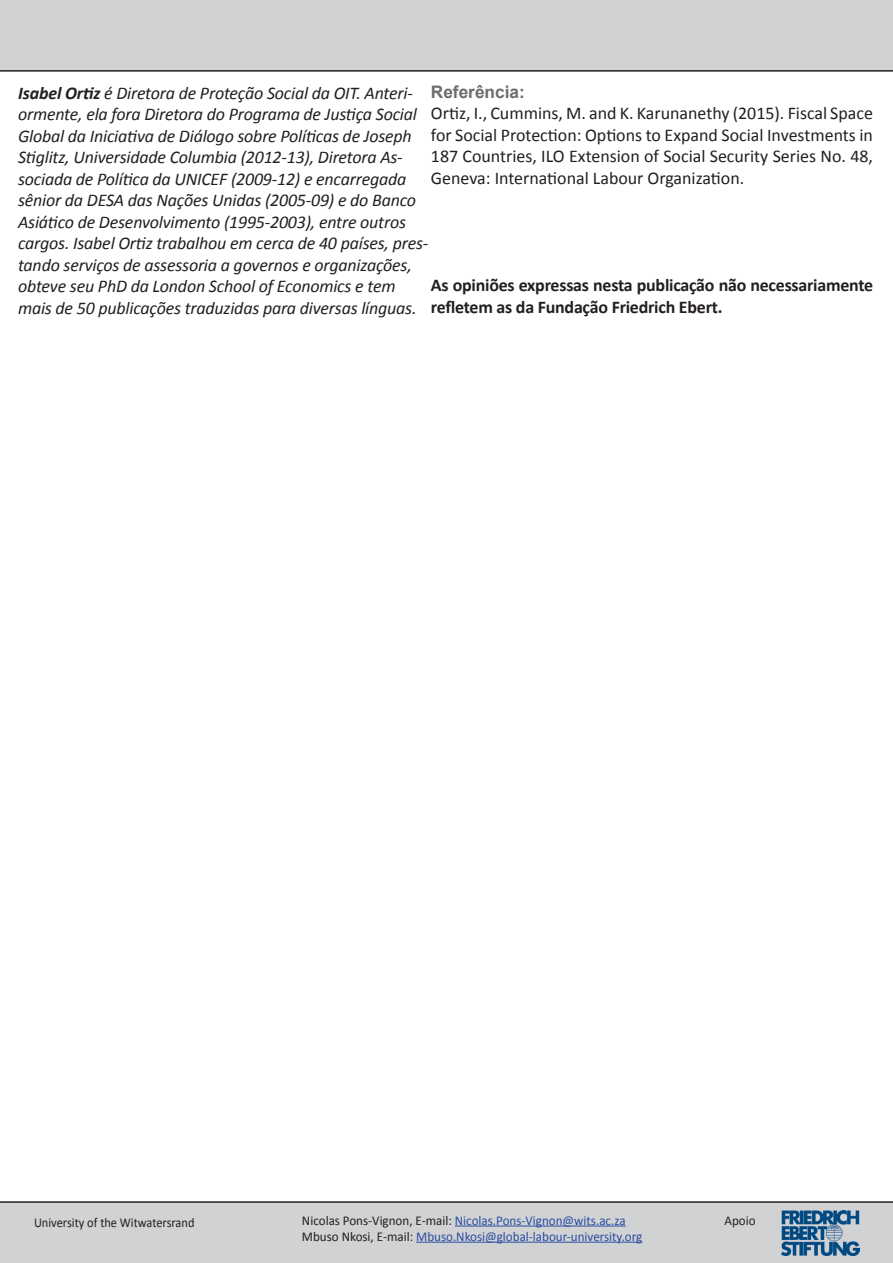
<style>
.page{position:relative;width:893px;height:1263px;background:#fff}
.page>*{position:absolute;margin:0;border:0;box-sizing:border-box;transform-origin:0 0}
.t1{font:italic 18px/21.5px "Calibri";letter-spacing:-.01em;color:#231f20}
.t2{font:18px/21.5px "Calibri";color:#231f20;text-align:justify}
.t3{font:700 18px/21.5px "Calibri";letter-spacing:-.015em;color:#231f20}
.t4{font:700 17.25px "Arial";color:#6c6d70}
.t5{font:13.5px "Calibri";color:#2a4da1}
.t6{font:13.5px "Calibri";color:#231f20;scale:.92 1}
.t7{font:13.5px "Calibri";color:#231f20}
.s1{font-weight:700}
.s2{color:#231f20}
</style>
<div class="page">
<div style="left:0;top:0;width:893px;height:72px;background:#d1d2d4"></div>
<div style="left:0;top:1201px;width:893px;height:62px;background:#d1d2d4"></div>
<img style="left:781px;top:1210px;width:78px;height:45px">
<hr style="left:455px;top:1225px;width:171px;height:1px;background:#2a4da1">
<hr style="left:416px;top:1242px;width:226px;height:1px;background:#2a4da1">
<p class="t1" style="left:18px;top:81px;width:412px"><span class="s1">Isabel Ortiz</span> é Diretora de Proteção Social da OIT. Anteri&shy;ormente, ela fora Diretora do Programa de Justiça Social Global da Iniciativa de Diálogo sobre Políticas de Joseph Stiglitz, Universidade Columbia (2012-13), Diretora As&shy;sociada de Política da UNICEF (2009-12) e encarregada sênior da DESA das Nações Unidas (2005-09) e do Banco Asiático de Desenvolvimento (1995-2003), entre outros cargos. Isabel Ortiz trabalhou em cerca de 40 países, pres&shy;tando serviços de assessoria a governos e organizações, obteve seu PhD da London School of Economics e tem mais de 50 publicações traduzidas para diversas línguas.</p>
<p class="t4" style="left:431px;top:80px;width:95px">Referência:</p>
<p class="t2" style="left:431px;top:102px;width:444px">Ortiz, I., Cummins, M. and K. Karunanethy (2015). Fiscal Space for Social Protection: Options to Expand Social Investments in 187 Countries, ILO Extension of Social Security Series No. 48, Geneva: International Labour Organization.</p>
<p class="t3" style="left:431px;top:275px;width:444px">As opiniões expressas nesta publicação não neces sariamente refletem as da Fundação Friedrich Ebert.</p>
<p class="t6" style="left:34px;top:1214px;width:176px">University of the Witwatersrand</p>
<p class="t5" style="left:302px;top:1211px;width:325px"><span class="s2">Nicolas Pons-Vignon, E-mail:</span> Nicolas.Pons-Vignon@wits.ac.za</p>
<p class="t7" style="left:724px;top:1212px;width:33px">Apoio</p>
<p class="t5" style="left:302px;top:1227px;width:342px"><span class="s2">Mbuso Nkosi, E-mail:</span> Mbuso.Nkosi@global-labour-university.org</p>
</div>
